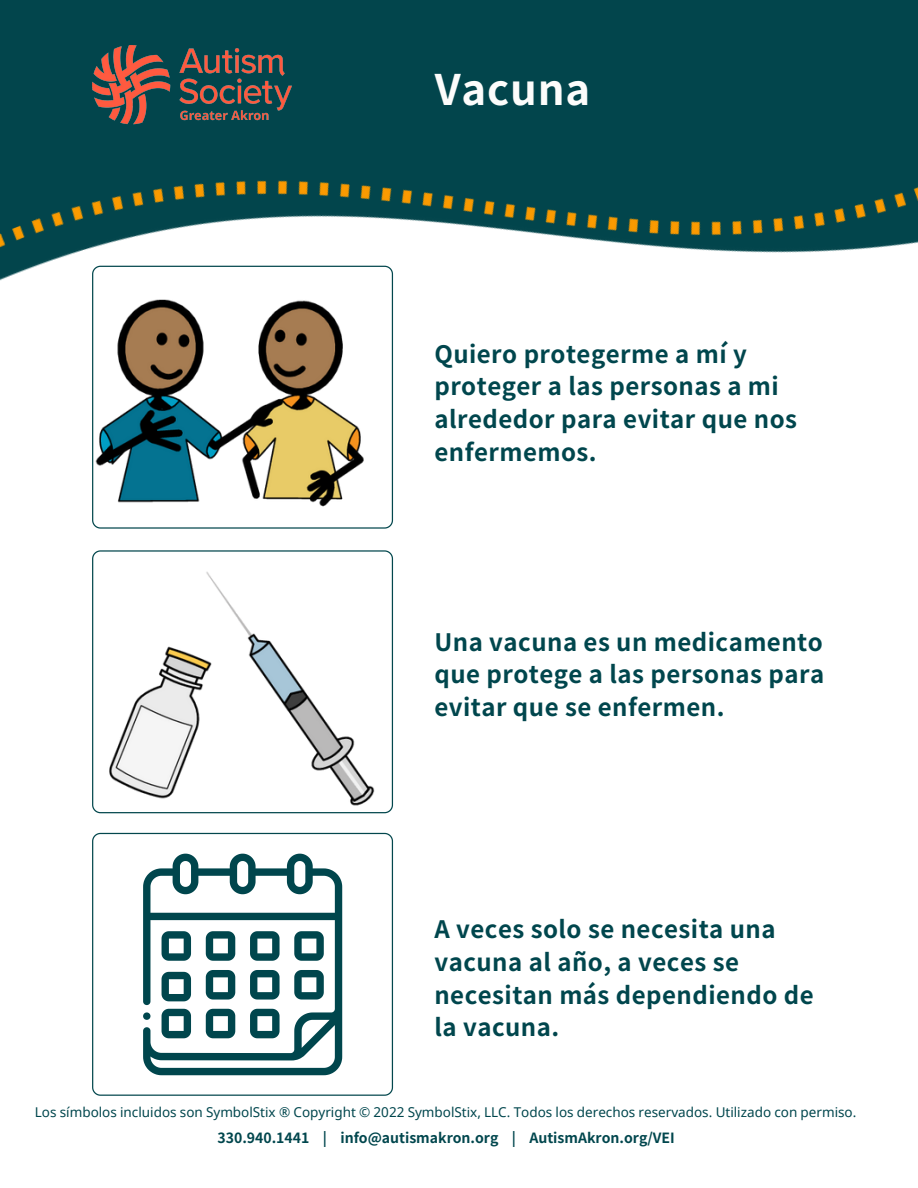
<style>
.page{position:relative;width:918px;height:1188px;background:#fff}
.page>*{position:absolute;margin:0;border:0;box-sizing:border-box;transform-origin:0 0}
.t1{font:700 42px "Noto Sans JP";letter-spacing:.02em;color:#fcfcfb}
.t2{font:700 24px/32.7px "Noto Sans JP";letter-spacing:.02em;color:#00464d}
.t3{font:700 14.1px "Noto Sans JP";color:#00464d}
.t4{font:13.5px "Noto Sans";color:#00464d}
</style>
<div class="page">
<img style="left:0;top:0;width:918px;height:569px">
<svg style="left:92px;top:266px;width:301px;height:263px"></svg>
<svg style="left:92px;top:550px;width:301px;height:263px"></svg>
<svg style="left:92px;top:833px;width:301px;height:263px"></svg>
<img style="left:95px;top:287px;width:271px;height:230px">
<img style="left:102px;top:570px;width:282px;height:240px">
<svg style="left:143px;top:854px;width:199px;height:221px"></svg>
<svg style="left:143px;top:1012px;width:7px;height:8px"></svg>
<img style="left:92px;top:46px;width:199px;height:78px">
<p class="t1" style="left:435px;top:56px;width:157px">Vacuna</p>
<p class="t2" style="left:434px;top:336px;width:346px">Quiero protegerme a mí y proteger a las personas a mi</p>
<p class="t2" style="left:434px;top:401px;width:364px">alrededor para evitar que nos enfermemos.</p>
<p class="t2" style="left:434px;top:624px;width:391px">Una vacuna es un medicamento que protege a las personas para</p>
<p class="t2" style="left:434px;top:689px;width:292px">evitar que se enfermen.</p>
<p class="t2" style="left:434px;top:912px;width:343px">A veces solo se necesita una vacuna al año, a veces se</p>
<p class="t2" style="left:434px;top:977px;width:381px">necesitan más dependiendo de la vacuna.</p>
<p class="t4" style="left:35px;top:1103px;width:823px">Los símbolos incluidos son SymbolStix ® Copyright © 2022 SymbolStix, LLC. Todos los derechos reservados. Utilizado con permiso.</p>
<p class="t3" style="left:217px;top:1130px;width:459px">330.940.1441 | info@autismakron.org | AutismAkron.org/VEI</p>
</div>
